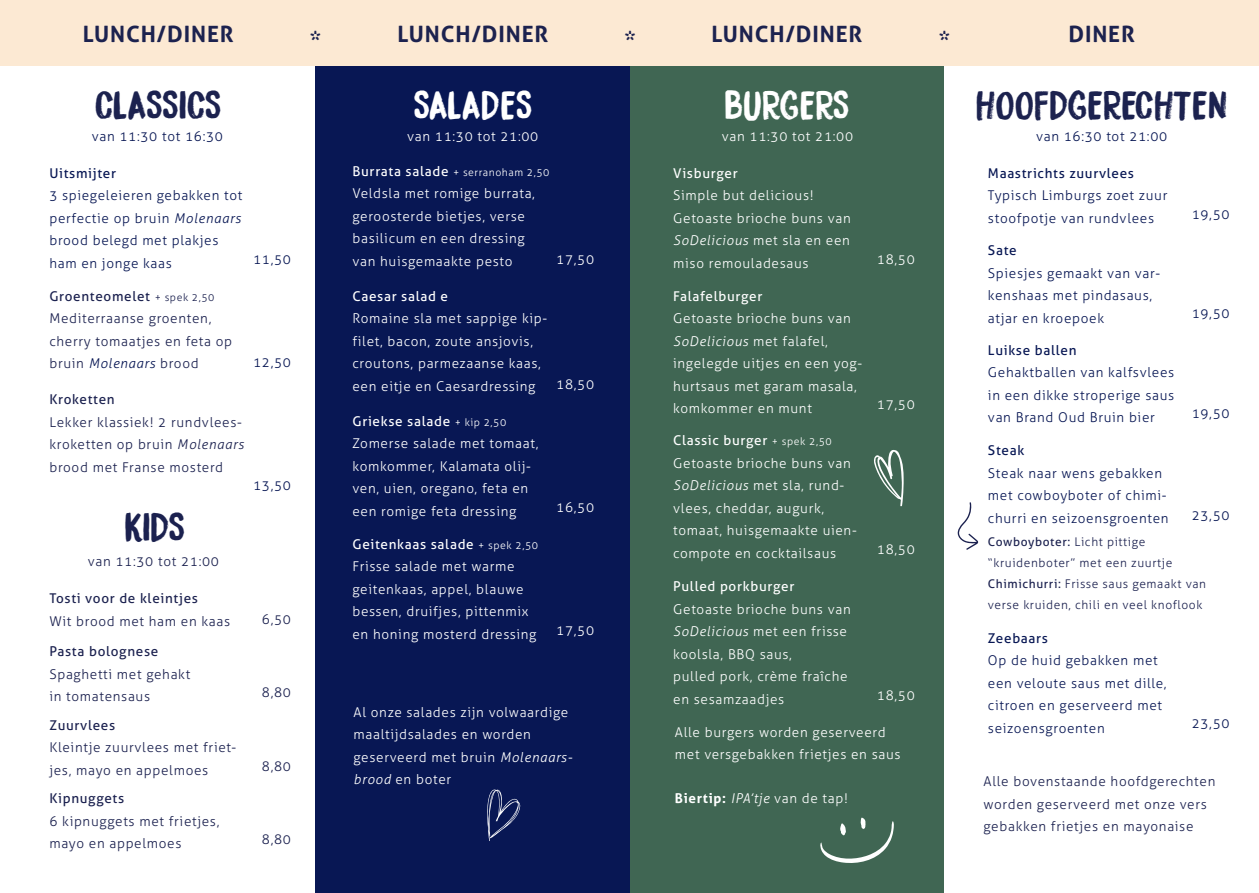
<style>
.page{position:relative;width:1259px;height:893px;background:#fff}
.page>*{position:absolute;margin:0;border:0;box-sizing:border-box;transform-origin:0 0}
.t1{font:36px "DK Bocadillo";color:#fff}
.t2{font:36px "DK Bocadillo";color:#1c224f}
.t3{font:36px "DK Bocadillo";letter-spacing:-.02em;color:#1c224f}
.t4{font:36px "DK Bocadillo";color:#1b214f}
.t5{font:700 22.5px "Aller";letter-spacing:.04em;color:#1c224f}
.t6{font:300 13.5px/22.5px "Aller";letter-spacing:.05em;color:#fff}
.t7{font:300 13.5px/22.5px "Aller";letter-spacing:.05em;color:#081754}
.t8{font:300 13.5px/22.5px "Aller";letter-spacing:.05em;color:#1b214f}
.t9{font:13.5px "Aller";letter-spacing:.05em;color:#1b214f}
.t10{font:13.5px "Aller";letter-spacing:.05em;color:#081754}
.t11{font:13.5px "Aller";letter-spacing:.05em;color:#fff}
.t12{font:300 12px/21px "Aller";letter-spacing:.05em;color:#1b214f}
.t13{font:300 10.5px "Aller";letter-spacing:.05em;color:#fff}
.s1{font-style:italic}
.s2{font-weight:400}
.s3{font-size:10.5px}
.s4{font-style:italic;color:#081754}
.s5{font-weight:400;font-size:13.5px}
.s6{font-weight:700}
</style>
<div class="page">
<div style="left:629px;top:0;width:315px;height:893px;background:#406653"></div>
<div style="left:315px;top:0;width:314px;height:893px;background:#081754"></div>
<div style="left:0;top:0;width:1259px;height:65px;background:#fce9d3"></div>
<svg style="left:874px;top:450px;width:29px;height:57px"></svg>
<svg style="left:820px;top:817px;width:74px;height:46px"></svg>
<svg style="left:957px;top:502px;width:21px;height:48px"></svg>
<svg style="left:487px;top:789px;width:34px;height:52px"></svg>
<h2 class="t5" style="left:83px;top:20px;width:152px">LUNCH/DINER</h2>
<h2 class="t5" style="left:310px;top:25px;width:12px">*</h2>
<h2 class="t5" style="left:397px;top:20px;width:152px">LUNCH/DINER</h2>
<h2 class="t5" style="left:624px;top:25px;width:12px">*</h2>
<h2 class="t5" style="left:711px;top:20px;width:152px">LUNCH/DINER</h2>
<h2 class="t5" style="left:938px;top:25px;width:12px">*</h2>
<h2 class="t5" style="left:1068px;top:20px;width:68px">DINER</h2>
<h1 class="t3" style="left:95px;top:83px;width:128px">CLASSICS</h1>
<h1 class="t1" style="left:724px;top:83px;width:127px">BURGERS</h1>
<h1 class="t2" style="left:975px;top:83px;width:253px">HOOFDGERECHTEN</h1>
<h1 class="t1" style="left:413px;top:83px;width:121px">SALADES</h1>
<p class="t7" style="left:92px;top:125px;width:133px">van 11:30 tot 16:30</p>
<p class="t6" style="left:407px;top:125px;width:133px">van 11:30 tot 21:00</p>
<p class="t6" style="left:722px;top:125px;width:133px">van 11:30 tot 21:00</p>
<p class="t7" style="left:1036px;top:125px;width:133px">van 16:30 tot 21:00</p>
<p class="t10" style="left:49px;top:165px;width:68px">Uitsmijter</p>
<p class="t7" style="left:49px;top:184px;width:195px">3 spiegeleieren gebakken tot perfectie op bruin <span class="s1">Molenaars </span>brood belegd met plakjes ham en jonge kaas</p>
<p class="t8" style="left:49px;top:285px;width:184px"><span class="s2">Groenteomelet</span> <span class="s3">+ spek 2,50<br></span>Mediterraanse groenten, cherry tomaatjes en feta op bruin <span class="s4">Molenaars</span> brood</p>
<p class="t9" style="left:49px;top:391px;width:67px">Kroketten</p>
<p class="t8" style="left:49px;top:411px;width:196px">Lekker klassiek! 2 rundvlees&shy;kroketten op bruin <span class="s1">Molenaars </span>brood met Franse mosterd</p>
<h1 class="t4" style="left:124px;top:505px;width:62px">KIDS</h1>
<p class="t8" style="left:88px;top:550px;width:133px">van 11:30 tot 21:00</p>
<p class="t7" style="left:253px;top:248px;width:39px">11,50</p>
<p class="t7" style="left:253px;top:351px;width:39px">12,50</p>
<p class="t7" style="left:253px;top:474px;width:39px">13,50</p>
<p class="t9" style="left:49px;top:590px;width:150px">Tosti voor de kleintjes</p>
<p class="t8" style="left:49px;top:610px;width:182px">Wit brood met ham en kaas</p>
<p class="t9" style="left:49px;top:643px;width:110px">Pasta bolognese</p>
<p class="t8" style="left:49px;top:663px;width:142px">Spaghetti met gehakt in tomatensaus</p>
<p class="t9" style="left:49px;top:717px;width:67px">Zuurvlees</p>
<p class="t8" style="left:49px;top:736px;width:188px">Kleintje zuurvlees met friet&shy;jes, mayo en appelmoes</p>
<p class="t9" style="left:49px;top:790px;width:76px">Kipnuggets</p>
<p class="t8" style="left:49px;top:810px;width:172px">6 kipnuggets met frietjes, mayo en appelmoes</p>
<p class="t8" style="left:262px;top:608px;width:31px">6,50</p>
<p class="t8" style="left:262px;top:681px;width:31px">8,80</p>
<p class="t8" style="left:262px;top:755px;width:31px">8,80</p>
<p class="t8" style="left:262px;top:828px;width:31px">8,80</p>
<p class="t13" style="left:352px;top:165px;width:198px"><span class="s5">Burrata salade</span> + serranoham 2,50</p>
<p class="t6" style="left:352px;top:182px;width:184px">Veldsla met romige burrata, geroosterde bietjes, verse basilicum en een dressing van huisgemaakte pesto</p>
<p class="t11" style="left:352px;top:288px;width:97px">Caesar salad e</p>
<p class="t6" style="left:352px;top:307px;width:196px">Romaine sla met sappige kip&shy;filet, bacon, zoute ansjovis, croutons, parmezaanse kaas, een eitje en Caesardressing</p>
<p class="t6" style="left:352px;top:410px;width:187px"><span class="s2">Griekse salade</span> <span class="s3">+ kip 2,50<br></span>Zomerse salade met tomaat, komkommer, Kalamata olij&shy;ven, uien, oregano, feta en een romige feta dressing</p>
<p class="t6" style="left:352px;top:533px;width:187px"><span class="s2">Geitenkaas salade</span> <span class="s3">+ spek 2,50<br></span>Frisse salade met warme geitenkaas, appel, blauwe bessen, druifjes, pittenmix en honing mosterd dressing</p>
<p class="t6" style="left:556px;top:248px;width:39px">17,50</p>
<p class="t6" style="left:556px;top:373px;width:39px">18,50</p>
<p class="t6" style="left:556px;top:496px;width:39px">16,50</p>
<p class="t6" style="left:556px;top:619px;width:39px">17,50</p>
<p class="t6" style="left:353px;top:701px;width:220px">Al onze salades zijn volwaardige maaltijdsalades en worden geserveerd met bruin <span class="s1">Molenaars&shy;brood</span> en boter</p>
<p class="t11" style="left:673px;top:165px;width:66px">Visburger</p>
<p class="t6" style="left:673px;top:184px;width:179px">Simple but delicious!<br>Getoaste brioche buns van<br><span class="s1">SoDelicious</span> met sla en een miso remouladesaus</p>
<p class="t11" style="left:673px;top:288px;width:91px">Falafelburger</p>
<p class="t6" style="left:673px;top:307px;width:190px">Getoaste brioche buns van<br><span class="s1">SoDelicious</span> met falafel, ingelegde uitjes en een yog&shy;hurtsaus met garam masala, komkommer en munt</p>
<p class="t6" style="left:673px;top:429px;width:185px"><span class="s2">Classic burger</span> <span class="s3">+ spek 2,50<br></span>Getoaste brioche buns van<br><span class="s1">SoDelicious</span> met sla, rund&shy;vlees, cheddar, augurk, tomaat, huisgemaakte uien&shy;compote en cocktailsaus</p>
<p class="t11" style="left:673px;top:578px;width:123px">Pulled porkburger</p>
<p class="t6" style="left:673px;top:597px;width:179px">Getoaste brioche buns van<br><span class="s1">SoDelicious</span> met een frisse koolsla, BBQ saus,<br>pulled pork, crème fraîche en sesamzaadjes</p>
<p class="t6" style="left:877px;top:248px;width:39px">18,50</p>
<p class="t6" style="left:877px;top:392px;width:39px">17,50</p>
<p class="t6" style="left:877px;top:538px;width:39px">18,50</p>
<p class="t6" style="left:877px;top:684px;width:39px">18,50</p>
<p class="t6" style="left:675px;top:721px;width:227px">Alle burgers worden geserveerd met versgebakken frietjes en saus</p>
<p class="t6" style="left:675px;top:787px;width:174px"><span class="s6">Biertip:</span> <span class="s1">IPA’tje</span> van de tap!</p>
<p class="t10" style="left:988px;top:165px;width:148px">Maastrichts zuurvlees</p>
<p class="t7" style="left:988px;top:184px;width:181px">Typisch Limburgs zoet zuur stoofpotje van rundvlees</p>
<p class="t10" style="left:988px;top:242px;width:30px">Sate</p>
<p class="t7" style="left:988px;top:262px;width:174px">Spiesjes gemaakt van var&shy;kenshaas met pindasaus, atjar en kroepoek</p>
<p class="t10" style="left:988px;top:342px;width:90px">Luikse ballen</p>
<p class="t7" style="left:988px;top:361px;width:188px;text-align:justify">Gehaktballen van kalfsvlees in een dikke stroperige saus van Brand Oud Bruin bier</p>
<p class="t10" style="left:988px;top:442px;width:38px">Steak</p>
<p class="t7" style="left:988px;top:462px;width:182px">Steak naar wens gebakken met cowboyboter of chimi&shy;churri en seizoensgroenten</p>
<p class="t7" style="left:1191px;top:202px;width:39px">19,50</p>
<p class="t7" style="left:1191px;top:302px;width:39px">19,50</p>
<p class="t7" style="left:1191px;top:402px;width:39px">19,50</p>
<p class="t7" style="left:1191px;top:504px;width:39px">23,50</p>
<p class="t12" style="left:988px;top:531px;width:220px"><span class="s2">Cowboyboter:</span> Licht pittige “kruidenboter” met een zuurtje <span class="s2">Chimichurri:</span> Frisse saus gemaakt van verse kruiden, chili en veel knoflook</p>
<p class="t10" style="left:988px;top:629px;width:61px">Zeebaars</p>
<p class="t7" style="left:988px;top:649px;width:180px">Op de huid gebakken met een veloute saus met dille, citroen en geserveerd met seizoensgroenten</p>
<p class="t7" style="left:1191px;top:712px;width:39px">23,50</p>
<p class="t8" style="left:983px;top:770px;width:233px">Alle bovenstaande hoofdgerechten worden geserveerd met onze vers gebakken frietjes en mayonaise</p>
</div>
